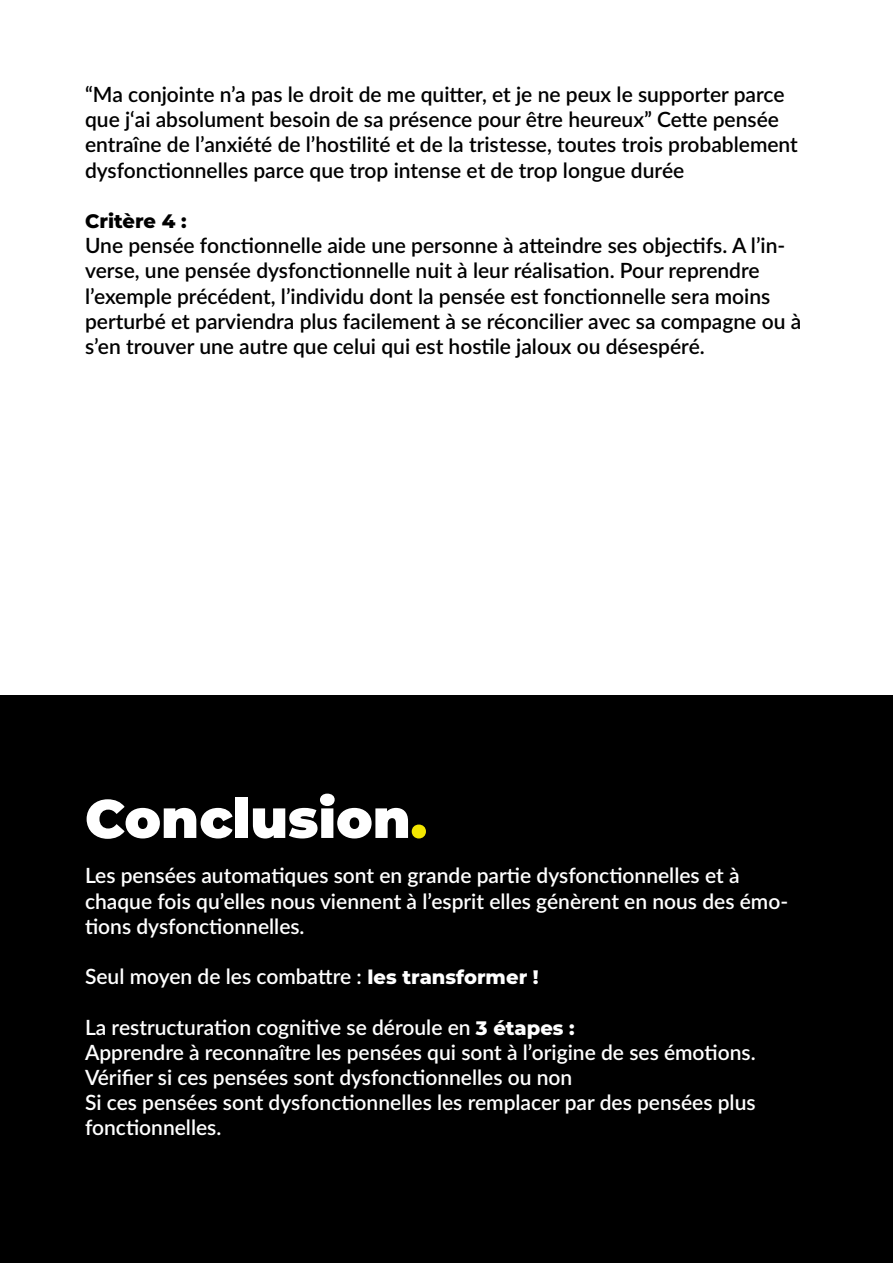
<style>
.page{position:relative;width:893px;height:1263px;background:#fff}
.page>*{position:absolute;margin:0;border:0;box-sizing:border-box;transform-origin:0 0}
.t1{font:900 54px "Montserrat";color:#fff}
.t2{font:600 21px/25.2px "Lato";color:#000}
.t3{font:600 21px/25.2px "Lato";color:#fff}
.t4{font:800 19.5px "Montserrat";color:#000}
.s1{color:#f3e600}
.s2{font-family:"Montserrat";font-weight:800;font-size:19.5px}
</style>
<div class="page">
<div style="left:0;top:695px;width:893px;height:568px;background:#000"></div>
<p class="t2" style="left:85px;top:81px;width:714px">“Ma conjointe n’a pas le droit de me quitter, et je ne peux le supporter parce que j‘ai absolument besoin de sa présence pour être heureux” Cette pensée entraîne de l’anxiété de l’hostilité et de la tristesse, toutes trois probablement dysfonctionnelles parce que trop intense et de trop longue durée</p>
<p class="t4" style="left:85px;top:207px;width:103px">Critère 4 :</p>
<p class="t2" style="left:85px;top:232px;width:718px">Une pensée fonctionnelle aide une personne à atteindre ses objectifs. A l’in&shy;verse, une pensée dysfonctionnelle nuit à leur réalisation. Pour reprendre l’exemple précédent, l’individu dont la pensée est fonctionnelle sera moins perturbé et parviendra plus facilement à se réconcilier avec sa compagne ou à s’en trouver une autre que celui qui est hostile jaloux ou désespéré.</p>
<h1 class="t1" style="left:85px;top:778px;width:343px">Conclusion<span class="s1">.</span></h1>
<p class="t3" style="left:85px;top:862px;width:705px">Les pensées automatiques sont en grande partie dysfonctionnelles et à chaque fois qu’elles nous viennent à l’esprit elles génèrent en nous des émo&shy;tions dysfonctionnelles.</p>
<p class="t3" style="left:85px;top:963px;width:455px">Seul moyen de les combattre : <span class="s2">les transformer !</span></p>
<p class="t3" style="left:85px;top:1013px;width:672px">La restructuration cognitive se déroule en <span class="s2">3 étapes :<br></span>Apprendre à reconnaître les pensées qui sont à l’origine de ses émotions.<br>Vérifier si ces pensées sont dysfonctionnelles ou non<br>Si ces pensées sont dysfonctionnelles les remplacer par des pensées plus fonctionnelles.</p>
</div>
